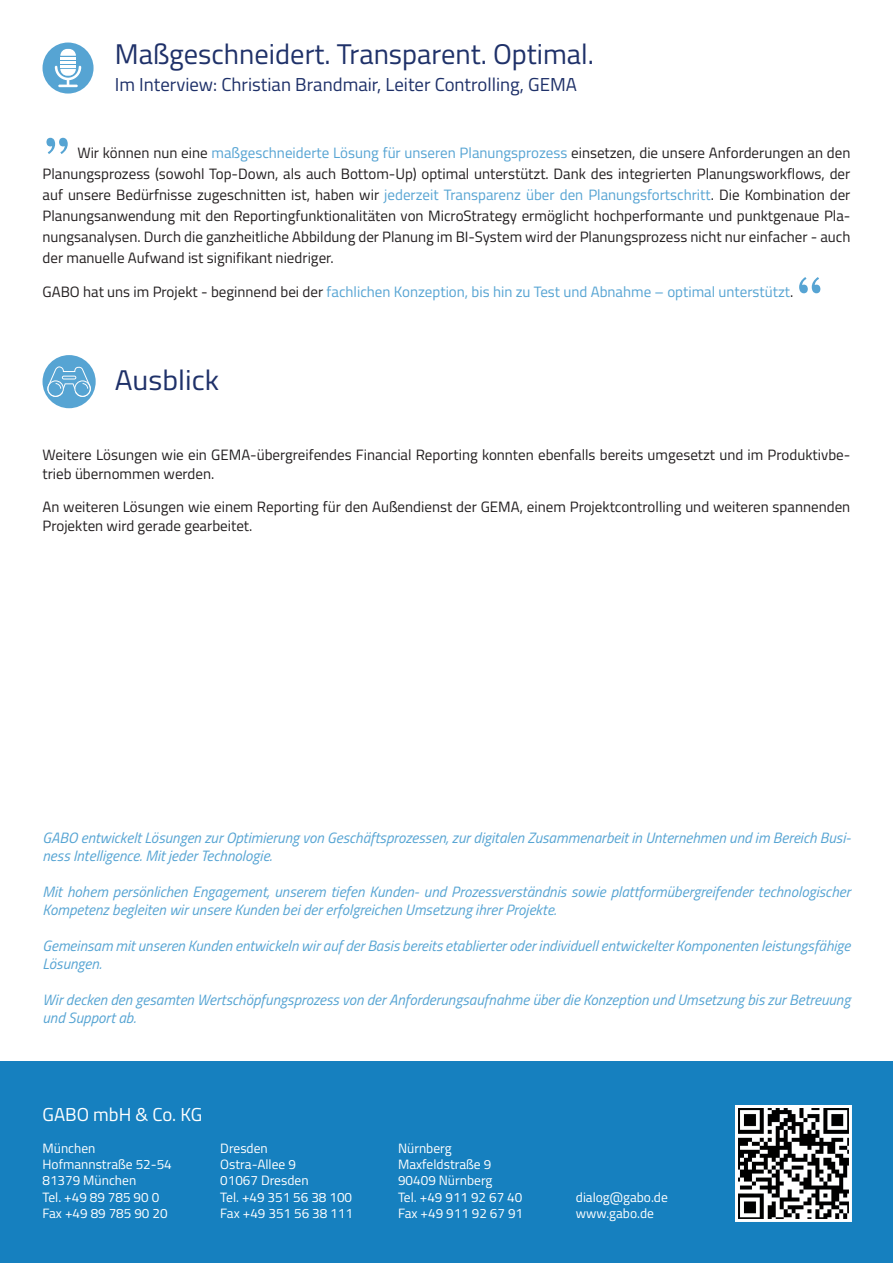
<style>
.page{position:relative;width:893px;height:1263px;background:#fff}
.page>*{position:absolute;margin:0;border:0;box-sizing:border-box;transform-origin:0 0}
.t1{font:700 54px "Copperplate Gothic";color:#56a4d3}
.t2{font:28.5px "Titillium";color:#1f3169}
.t3{font:28.5px "Titillium";color:#1f3169;scale:1.05 1}
.t4{font:18.75px "Titillium";color:#1f3169}
.t5{font:18.75px "Titillium";color:#fff}
.t6{font:15px/21px "Titillium";color:#231f20}
.t7{font:italic 15px/18px "Titillium";color:#56a4d3}
.t8{font:15px "Titillium";color:#56a4d3}
.t9{font:13.5px/16.2px "Titillium";color:#fff}
.s1{color:#56a4d3}
.s2{color:#231f20}
</style>
<div class="page">
<div style="left:0;top:1062px;width:893px;height:201px;background:#1680bf"></div>
<div style="left:43px;top:43px;width:51px;height:51px;background:#56a4d3;border-radius:50%"></div>
<svg style="left:55px;top:66px;width:26px;height:21px"></svg>
<svg style="left:60px;top:49px;width:16px;height:7px"></svg>
<hr style="left:60px;top:57px;width:16px;height:3px;background:#fff">
<hr style="left:60px;top:61px;width:16px;height:3px;background:#fff">
<hr style="left:60px;top:65px;width:16px;height:3px;background:#fff">
<img style="left:739px;top:1109px;width:109px;height:109px">
<div style="left:735px;top:1105px;width:117px;height:117px;border:3px solid #fff"></div>
<div style="left:43px;top:355px;width:53px;height:53px;background:#56a4d3;border-radius:50%"></div>
<svg style="left:47px;top:366px;width:44px;height:31px"></svg>
<h2 class="t2" style="left:115px;top:33px;width:481px">Maßgeschneidert. Transparent. Optimal.</h2>
<p class="t4" style="left:115px;top:71px;width:464px">Im Interview: Christian Brandmair, Leiter Controlling, GEMA</p>
<h1 class="t1" style="left:43px;top:98px;width:31px">„</h1>
<p class="t6" style="left:43px;top:141px;width:809px;text-align:justify;text-indent:35px">Wir können nun eine <span class="s1">maßgeschneiderte Lösung für unseren Planungsprozess</span> einsetzen, die unsere Anforderungen an den Planungsprozess (sowohl Top-Down, als auch Bottom-Up) optimal unterstützt. Dank des integrierten Planungsworkflows, der auf unsere Bedürfnisse zugeschnitten ist, haben wir <span class="s1">jederzeit Transparenz über den Planungsfortschritt</span>. Die Kombination der Planungsanwendung mit den Reportingfunktionalitäten von MicroStrategy ermöglicht hochperformante und punktgenaue Pla&shy;nungsanalysen. Durch die ganzheitliche Abbildung der Planung im BI-System wird der Planungsprozess nicht nur einfacher - auch der manuelle Aufwand ist signifikant niedriger.</p>
<p class="t8" style="left:43px;top:280px;width:752px"><span class="s2">GABO hat uns im Projekt - beginnend bei der</span> fachlichen Konzeption, bis hin zu Test und Abnahme – optimal unterstützt<span class="s2">.</span></p>
<h1 class="t1" style="left:795px;top:266px;width:31px">“</h1>
<h2 class="t3" style="left:115px;top:359px;width:101px">Ausblick</h2>
<p class="t6" style="left:43px;top:444px;width:809px;line-height:19.5px">Weitere Lösungen wie ein GEMA-übergreifendes Financial Reporting konnten ebenfalls bereits umgesetzt und im Produktivbe&shy;trieb übernommen werden.</p>
<p class="t6" style="left:43px;top:496px;width:809px;line-height:19.5px">An weiteren Lösungen wie einem Reporting für den Außendienst der GEMA, einem Projektcontrolling und weiteren spannenden<br>Projekten wird gerade gearbeitet.</p>
<p class="t7" style="left:43px;top:828px;width:810px">GABO entwickelt Lösungen zur Optimierung von Geschäftsprozessen, zur digitalen Zusammenarbeit in Unternehmen und im Bereich Busi&shy;ness Intelligence. Mit jeder Technologie.</p>
<p class="t7" style="left:43px;top:882px;width:809px">Mit hohem persönlichen Engagement, unserem tiefen Kunden- und Prozessverständnis sowie plattformübergreifender technologischer<br>Kompetenz begleiten wir unsere Kunden bei der erfolgreichen Umsetzung ihrer Projekte.</p>
<p class="t7" style="left:43px;top:936px;width:809px">Gemeinsam mit unseren Kunden entwickeln wir auf der Basis bereits etablierter oder individuell entwickelter Komponenten leistungsfähige<br>Lösungen.</p>
<p class="t7" style="left:43px;top:990px;width:809px">Wir decken den gesamten Wertschöpfungsprozess von der Anforderungsaufnahme über die Konzeption und Umsetzung bis zur Betreuung und Support ab.</p>
<p class="t5" style="left:43px;top:1100px;width:161px">GABO mbH &amp; Co. KG</p>
<p class="t9" style="left:43px;top:1139px;width:131px">München<br>Hofmannstraße 52-54<br>81379 München<br>Tel. +49 89 785 90 0<br>Fax +49 89 785 90 20</p>
<p class="t9" style="left:220px;top:1139px;width:134px">Dresden<br>Ostra-Allee 9<br>01067 Dresden<br>Tel. +49 351 56 38 100<br>Fax +49 351 56 38 111</p>
<p class="t9" style="left:398px;top:1139px;width:127px">Nürnberg<br>Maxfeldstraße 9<br>90409 Nürnberg<br>Tel. +49 911 92 67 40<br>Fax +49 911 92 67 91</p>
<p class="t9" style="left:576px;top:1188px;width:94px">dialog@gabo.de www.gabo.de</p>
</div>
